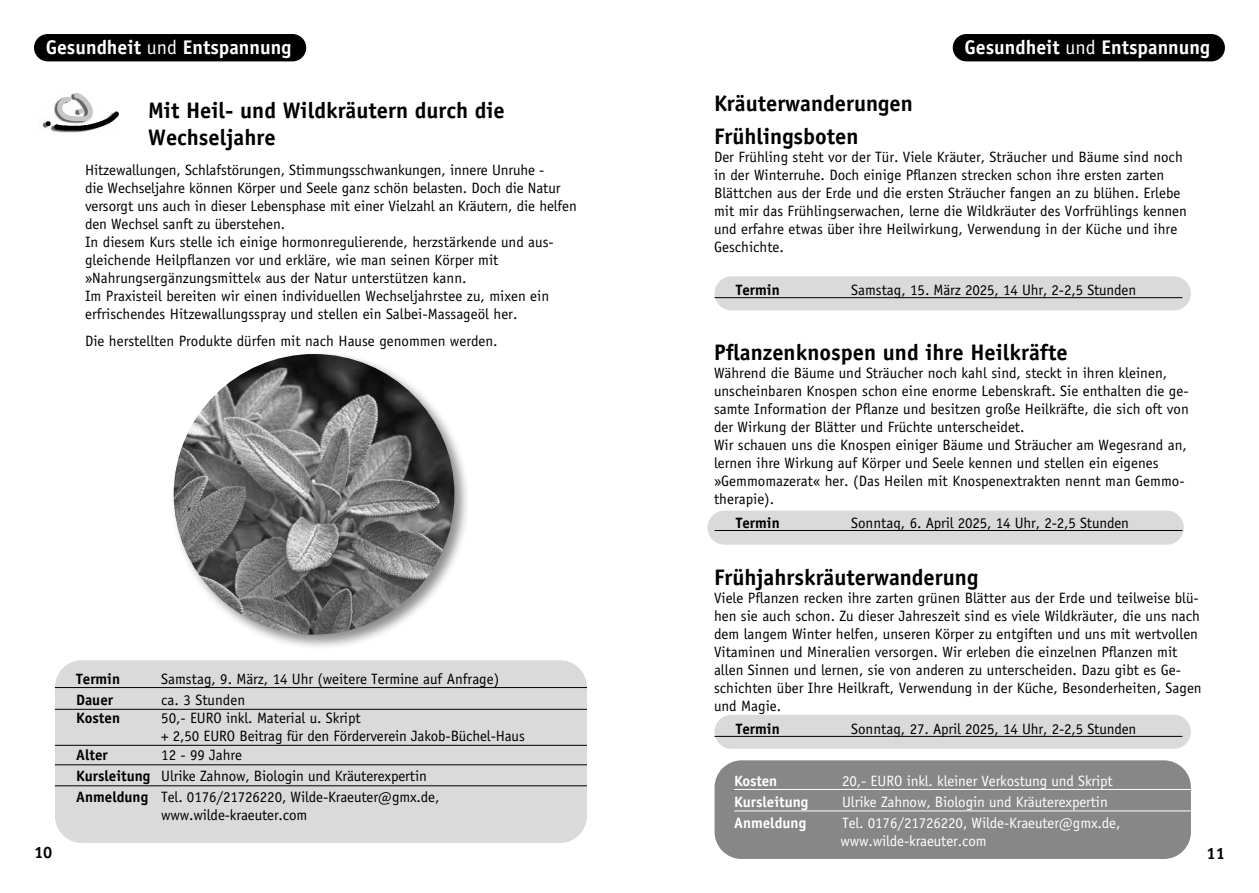
<style>
.page{position:relative;width:1259px;height:893px;background:#fff}
.page>*{position:absolute;margin:0;border:0;box-sizing:border-box;transform-origin:0 0}
.t1{font:700 22.5px/27px "Officina Sans";color:#000}
.t2{font:700 19.8px "Officina Sans";color:#fff}
.t3{font:700 16.5px "Officina Sans";color:#000}
.t4{font:15px/18px "Officina Sans";color:#000}
.t5{font:15px/18px "Officina Sans";letter-spacing:-.01em;color:#fff}
.t6{font:700 15px "Officina Sans";color:#000}
.t7{font:700 15px "Officina Sans";color:#fff}
.s1{font-weight:400}
.s2{font-weight:700}
</style>
<div class="page">
<img style="left:42px;top:111px;width:77px;height:22px">
<img style="left:43px;top:111px;width:60px;height:14px">
<img style="left:51px;top:93px;width:45px;height:31px">
<div style="left:55px;top:660px;width:532px;height:183px;background:#dadada;border-radius:27px"></div>
<hr style="left:55px;top:687px;width:532px;height:1px;background:#000">
<hr style="left:55px;top:709px;width:532px;height:1px;background:#000">
<hr style="left:55px;top:745px;width:532px;height:1px;background:#000">
<hr style="left:55px;top:764px;width:532px;height:1px;background:#000">
<hr style="left:55px;top:785px;width:532px;height:1px;background:#000">
<div style="left:170px;top:350px;width:300px;height:301px;background:#000;opacity:.45"></div>
<img style="left:174px;top:354px;width:280px;height:281px;border-radius:140px">
<div style="left:714px;top:276px;width:477px;height:34px;background:#dadada;border-radius:17px"></div>
<div style="left:707px;top:511px;width:476px;height:34px;background:#dadada;border-radius:17px"></div>
<hr style="left:714px;top:297px;width:468px;height:1px;background:#000">
<hr style="left:714px;top:530px;width:468px;height:1px;background:#000">
<div style="left:714px;top:715px;width:477px;height:34px;background:#dadada;border-radius:17px"></div>
<hr style="left:714px;top:736px;width:468px;height:1px;background:#000">
<div style="left:714px;top:760px;width:477px;height:99px;background:#878787;border-radius:27px"></div>
<hr style="left:734px;top:789px;width:510px;height:1px;background:#fff">
<hr style="left:734px;top:810px;width:510px;height:1px;background:#fff">
<div style="left:952px;top:34px;width:273px;height:27px;background:#000;border-radius:14px"></div>
<div style="left:34px;top:34px;width:272px;height:27px;background:#000;border-radius:14px"></div>
<h2 class="t2" style="left:46px;top:35px;width:247px">Gesundheit <span class="s1">und</span> Entspannung</h2>
<h2 class="t2" style="left:964px;top:35px;width:247px">Gesundheit <span class="s1">und</span> Entspannung</h2>
<h1 class="t1" style="left:148px;top:96px;width:358px">Mit Heil- und Wildkräutern durch die<br>Wechseljahre</h1>
<p class="t4" style="left:85px;top:161px;width:493px">Hitzewallungen, Schlafstörungen, Stimmungsschwankungen, innere Unruhe -<br>die Wechseljahre können Körper und Seele ganz schön belasten. Doch die Natur versorgt uns auch in dieser Lebensphase mit einer Vielzahl an Kräutern, die helfen den Wechsel sanft zu überstehen.<br>In diesem Kurs stelle ich einige hormonregulierende, herzstärkende und aus&shy;gleichende Heilpflanzen vor und erkläre, wie man seinen Körper mit »Nahrungsergänzungsmittel« aus der Natur unterstützen kann.<br>Im Praxisteil bereiten wir einen individuellen Wechseljahrstee zu, mixen ein erfrischendes Hitzewallungsspray und stellen ein Salbei-Massageöl her.</p>
<p class="t4" style="left:85px;top:332px;width:412px">Die herstellten Produkte dürfen mit nach Hause genommen werden.</p>
<h1 class="t1" style="left:714px;top:86px;width:200px;line-height:33px">Kräuterwanderungen<br>Frühlingsboten</h1>
<p class="t4" style="left:714px;top:148px;width:474px">Der Frühling steht vor der Tür. Viele Kräuter, Sträucher und Bäume sind noch in der Winterruhe. Doch einige Pflanzen strecken schon ihre ersten zarten Blättchen aus der Erde und die ersten Sträucher fangen an zu blühen. Erlebe mit mir das Frühlingserwachen, lerne die Wildkräuter des Vorfrühlings kennen und erfahre etwas über ihre Heilwirkung, Verwendung in der Küche und ihre Geschichte.</p>
<p class="t6" style="left:736px;top:280px;width:45px">Termin</p>
<p class="t4" style="left:851px;top:281px;width:287px">Samstag, 15. März 2025, 14 Uhr, 2-2,5 Stunden</p>
<h1 class="t1" style="left:714px;top:338px;width:355px">Pflanzenknospen und ihre Heilkräfte</h1>
<p class="t4" style="left:714px;top:364px;width:476px">Während die Bäume und Sträucher noch kahl sind, steckt in ihren kleinen, unscheinbaren Knospen schon eine enorme Lebenskraft. Sie enthalten die ge&shy;samte Information der Pflanze und besitzen große Heilkräfte, die sich oft von der Wirkung der Blätter und Früchte unterscheidet.<br>Wir schauen uns die Knospen einiger Bäume und Sträucher am Wegesrand an, lernen ihre Wirkung auf Körper und Seele kennen und stellen ein eigenes »Gemmomazerat« her. (Das Heilen mit Knospenextrakten nennt man Gemmo&shy;therapie).</p>
<p class="t6" style="left:736px;top:513px;width:45px">Termin</p>
<p class="t4" style="left:851px;top:514px;width:279px">Sonntag, 6. April 2025, 14 Uhr, 2-2,5 Stunden</p>
<h1 class="t1" style="left:714px;top:563px;width:266px">Frühjahrskräuterwanderung</h1>
<p class="t4" style="left:714px;top:589px;width:489px">Viele Pflanzen recken ihre zarten grünen Blätter aus der Erde und teilweise blü&shy;hen sie auch schon. Zu dieser Jahreszeit sind es viele Wildkräuter, die uns nach dem langem Winter helfen, unseren Körper zu entgiften und uns mit wertvollen Vitaminen und Mineralien versorgen. Wir erleben die einzelnen Pflanzen mit allen Sinnen und lernen, sie von anderen zu unterscheiden. Dazu gibt es Ge&shy;schichten über Ihre Heilkraft, Verwendung in der Küche, Besonderheiten, Sagen und Magie.</p>
<p class="t6" style="left:76px;top:669px;width:45px">Termin</p>
<p class="t4" style="left:161px;top:670px;width:339px">Samstag, 9. März, 14 Uhr (weitere Termine auf Anfrage)</p>
<p class="t6" style="left:76px;top:690px;width:38px">Dauer</p>
<p class="t4" style="left:161px;top:691px;width:85px">ca. 3 Stunden</p>
<p class="t6" style="left:76px;top:708px;width:45px">Kosten</p>
<p class="t4" style="left:161px;top:709px;width:365px">50,- EURO inkl. Material u. Skript<br>+ 2,50 EURO Beitrag für den Förderverein Jakob-Büchel-Haus</p>
<p class="t6" style="left:76px;top:746px;width:33px">Alter</p>
<p class="t6" style="left:736px;top:719px;width:45px">Termin</p>
<p class="t4" style="left:851px;top:719px;width:287px">Sonntag, 27. April 2025, 14 Uhr, 2-2,5 Stunden</p>
<p class="t7" style="left:734px;top:771px;width:45px">Kosten</p>
<p class="t5" style="left:842px;top:771px;width:272px">20,- EURO inkl. kleiner Verkostung und Skript</p>
<p class="t7" style="left:734px;top:792px;width:76px">Kursleitung</p>
<p class="t5" style="left:842px;top:792px;width:267px">Ulrike Zahnow, Biologin und Kräuterexpertin</p>
<p class="t7" style="left:734px;top:813px;width:73px">Anmeldung</p>
<p class="t5" style="left:840px;top:813px;width:281px">Tel. 0176/21726220, Wilde-Kraeuter@gmx. de, www.wilde-kraeuter. com</p>
<p class="t4" style="left:76px;top:745px;width:365px;line-height:21px;text-indent:85px">12 - 99 Jahre<br><span class="s2">Kursleitung</span> Ulrike Zahnow, Biologin und Kräuterexpertin<br><span class="s2">Anmeldung</span> Tel. 0176/21726220, Wilde-Kraeuter@gmx.de,</p>
<p class="t4" style="left:161px;top:806px;width:148px">www.wilde-kraeuter. com</p>
<p class="t3" style="left:34px;top:842px;width:20px">10</p>
<p class="t3" style="left:1206px;top:843px;width:20px">11</p>
</div>
